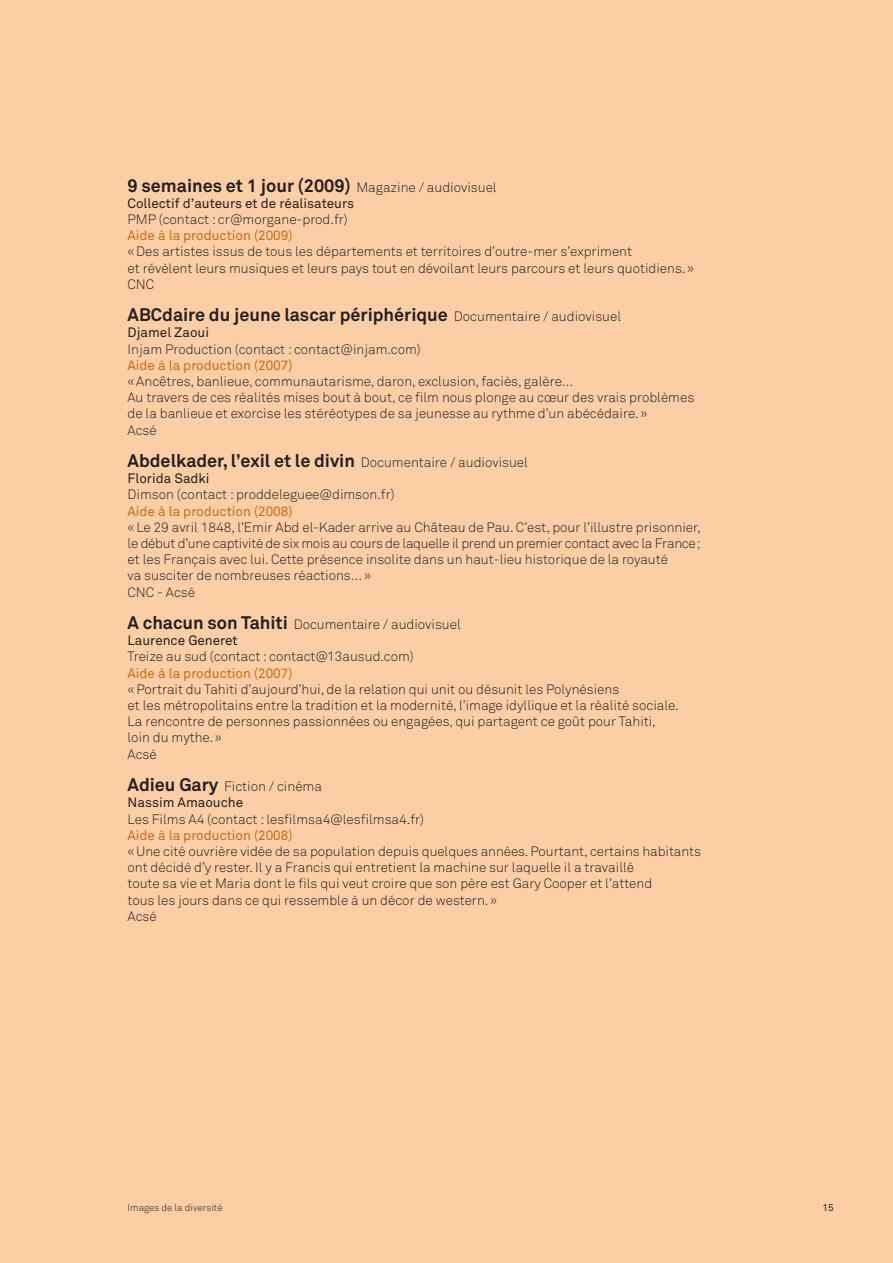
<style>
.page{position:relative;width:893px;height:1263px;background:#fccea5}
.page>*{position:absolute;margin:0;border:0;box-sizing:border-box;transform-origin:0 0}
.t1{font:700 18px "Akkurat";color:#231f20}
.t2{font:300 13.5px/16.2px "Akkurat";color:#231f20}
.t3{font:13.5px "Akkurat";color:#ca6c17}
.t4{font:13.5px "Akkurat";color:#231f20}
.t5{font:300 9.75px "Akkurat";color:#231f20}
.t6{font:9.75px "Akkurat";color:#231f20}
.s1{font-weight:300;font-size:13.5px}
.s2{font-weight:700;font-size:18px}
.s3{font-weight:400}
</style>
<div class="page">
<h1 class="t1" style="left:128px;top:179px;width:371px">9 semaines et 1 jour (2009) <span class="s1">Magazine / audiovisuel</span></h1>
<p class="t4" style="left:128px;top:198px;width:228px">Collectif d’auteurs et de réalisateurs</p>
<p class="t2" style="left:128px;top:213px;width:222px">PMP (contact : cr@morgane-prod.fr)</p>
<p class="t3" style="left:128px;top:230px;width:166px">Aide à la production (2009)</p>
<p class="t2" style="left:128px;top:245px;width:568px">« Des artistes issus de tous les départements et territoires d’outre-mer s’expriment<br>et révèlent leurs musiques et leurs pays tout en dévoilant leurs parcours et leurs quotidiens. »<br>CNC</p>
<h1 class="t1" style="left:128px;top:308px;width:495px">ABCdaire du jeune lascar périphérique <span class="s1">Documentaire / audiovisuel</span></h1>
<p class="t4" style="left:128px;top:328px;width:83px">Djamel Zaoui</p>
<p class="t2" style="left:128px;top:342px;width:295px">Injam Production (contact : contact@injam.com)</p>
<p class="t3" style="left:128px;top:360px;width:166px">Aide à la production (2007)</p>
<p class="t2" style="left:128px;top:375px;width:568px">« Ancêtres, banlieue, communautarisme, daron, exclusion, faciès, galère…<br>Au travers de ces réalités mises bout à bout, ce film nous plonge au cœur des vrais problèmes de la banlieue et exorcise les stéréotypes de sa jeunesse au rythme d’un abécédaire. »<br>Acsé</p>
<h1 class="t1" style="left:128px;top:454px;width:402px">Abdelkader, l’exil et le divin <span class="s1">Documentaire / audiovisuel</span></h1>
<p class="t4" style="left:128px;top:473px;width:84px">Florida Sadki</p>
<p class="t2" style="left:128px;top:488px;width:269px">Dimson (contact : proddeleguee@dimson.fr)</p>
<p class="t3" style="left:128px;top:506px;width:166px">Aide à la production (2008)</p>
<p class="t2" style="left:128px;top:520px;width:575px">« Le 29 avril 1848, l’Emir Abd el-Kader arrive au Château de Pau. C’est, pour l’illustre prisonnier, le début d’une captivité de six mois au cours de laquelle il prend un premier contact avec la France; et les Français avec lui. Cette présence insolite dans un haut-lieu historique de la royauté<br>va susciter de nombreuses réactions… »<br>CNC - Acsé</p>
<p class="t2" style="left:128px;top:618px;width:335px"><span class="s2">A chacun son Tahiti</span> Documentaire / audiovisuel<br><span class="s3">Laurence Generet</span></p>
<p class="t2" style="left:128px;top:650px;width:288px">Treize au sud (contact : contact@13ausud.com)</p>
<p class="t3" style="left:128px;top:668px;width:166px">Aide à la production (2007)</p>
<p class="t2" style="left:128px;top:682px;width:553px">« Portrait du Tahiti d’aujourd’hui, de la relation qui unit ou désunit les Polynésiens<br>et les métropolitains entre la tradition et la modernité, l’image idyllique et la réalité sociale.<br>La rencontre de personnes passionnées ou engagées, qui partagent ce goût pour Tahiti, loin du mythe. »<br>Acsé</p>
<p class="t2" style="left:128px;top:780px;width:196px"><span class="s2">Adieu Gary</span> Fiction / cinéma<br><span class="s3">Nassim Amaouche</span></p>
<p class="t2" style="left:128px;top:812px;width:298px">Les Films A4 (contact : lesfilmsa4@lesfilmsa4.fr)</p>
<p class="t3" style="left:128px;top:830px;width:166px">Aide à la production (2008)</p>
<p class="t2" style="left:128px;top:844px;width:575px">« Une cité ouvrière vidée de sa population depuis quelques années. Pourtant, certains habitants ont décidé d’y rester. Il y a Francis qui entretient la machine sur laquelle il a travaillé<br>toute sa vie et Maria dont le fils qui veut croire que son père est Gary Cooper et l’attend<br>tous les jours dans ce qui ressemble à un décor de western. »<br>Acsé</p>
<p class="t5" style="left:128px;top:1203px;width:97px">Images de la diversité</p>
<p class="t6" style="left:822px;top:1203px;width:12px">15</p>
</div>
